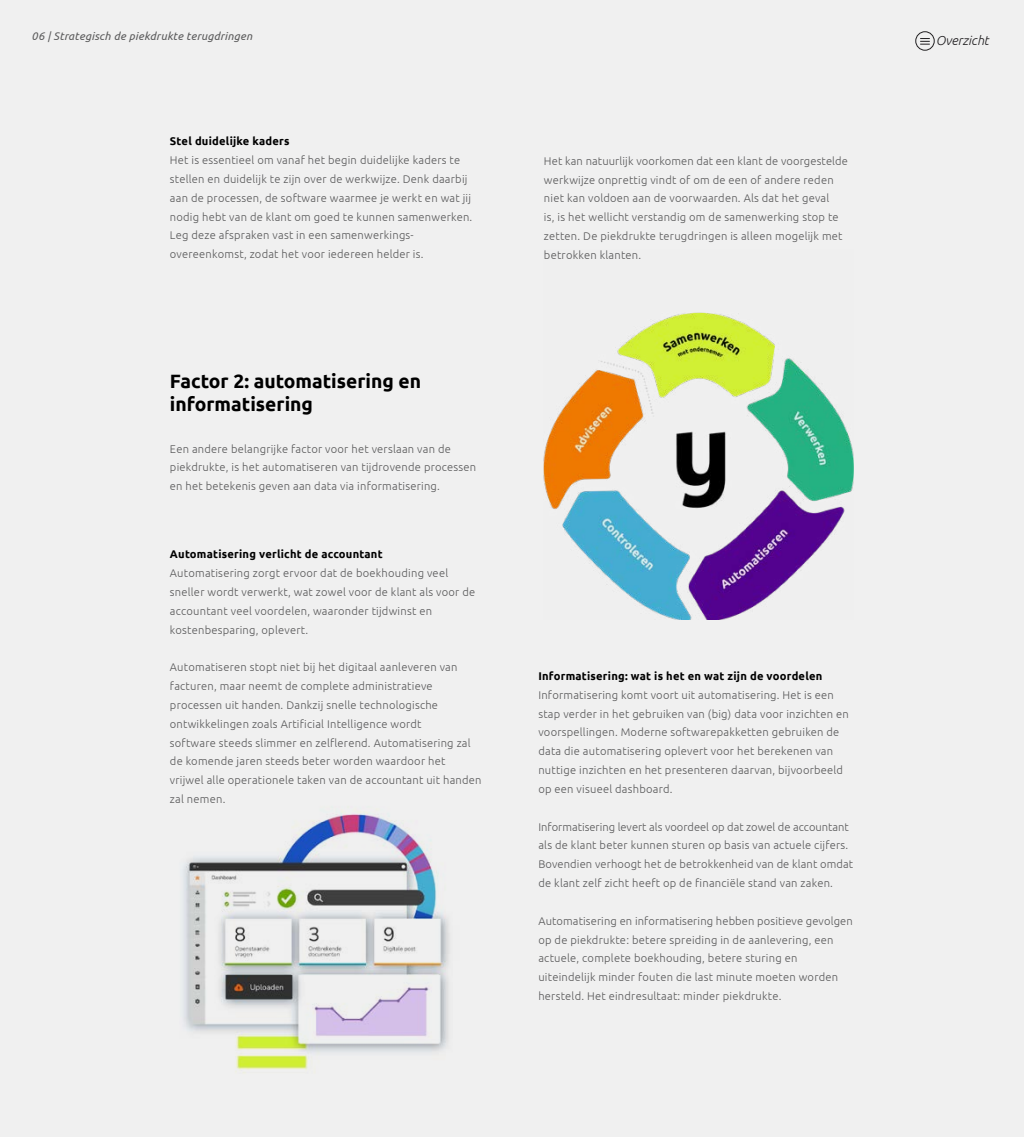
<style>
.page{position:relative;width:1024px;height:1137px;background:#fff}
.page>*{position:absolute;margin:0;border:0;box-sizing:border-box;transform-origin:0 0}
.t1{font:700 19.25px/23.1px "Ubuntu";color:#000}
.t2{font:italic 300 12.95px "Ubuntu";color:#211f21}
.t3{font:300 11.2px/18.8px "Ubuntu";letter-spacing:.02em;color:#5a5a5b}
.t4{font:700 11.2px "Ubuntu";letter-spacing:.02em;color:#000}
.t5{font:italic 11.2px "Ubuntu";letter-spacing:.02em;color:#5a5a5b}
</style>
<div class="page">
<div style="left:0;top:0;width:1024px;height:1136px;background:#f0f0f0"></div>
<div style="left:915px;top:31px;width:19px;height:19px;border:1px solid #211f21;border-radius:50%"></div>
<svg style="left:920px;top:38px;width:10px;height:7px"></svg>
<img style="left:183px;top:811px;width:266px;height:262px">
<img style="left:544px;top:312px;width:309px;height:307px">
<p class="t5" style="left:32px;top:29px;width:222px">06 | Strategisch de piekdrukte terugdringen</p>
<p class="t4" style="left:170px;top:134px;width:121px">Stel duidelijke kaders</p>
<p class="t3" style="left:170px;top:150px;width:304px">Het is essentieel om vanaf het begin duidelijke kaders te stellen en duidelijk te zijn over de werkwijze. Denk daarbij aan de processen, de software waarmee je werkt en wat jij nodig hebt van de klant om goed te kunnen samenwerken.<br>Leg deze afspraken vast in een samenwerkings&shy;overeenkomst, zodat het voor iedereen helder is.</p>
<p class="t3" style="left:544px;top:151px;width:305px">Het kan natuurlijk voorkomen dat een klant de voorgestelde werkwijze onprettig vindt of om de een of andere reden niet kan voldoen aan de voorwaarden. Als dat het geval<br>is, is het wellicht verstandig om de samenwerking stop te zetten. De piekdrukte terugdringen is alleen mogelijk met betrokken klanten.</p>
<h1 class="t1" style="left:170px;top:369px;width:253px">Factor 2: automatisering en informatisering</h1>
<p class="t3" style="left:170px;top:438px;width:308px">Een andere belangrijke factor voor het verslaan van de piekdrukte, is het automatiseren van tijdrovende processen en het betekenis geven aan data via informatisering.</p>
<p class="t4" style="left:170px;top:547px;width:214px">Automatisering verlicht de accountant</p>
<p class="t3" style="left:170px;top:563px;width:307px">Automatisering zorgt ervoor dat de boekhouding veel sneller wordt verwerkt, wat zowel voor de klant als voor de accountant veel voordelen, waaronder tijdwinst en kostenbesparing, oplevert.</p>
<p class="t3" style="left:170px;top:657px;width:313px">Automatiseren stopt niet bij het digitaal aanleveren van facturen, maar neemt de complete administratieve processen uit handen. Dankzij snelle technologische ontwikkelingen zoals Artificial Intelligence wordt<br>software steeds slimmer en zelflerend. Automatisering zal de komende jaren steeds beter worden waardoor het vrijwel alle operationele taken van de accountant uit handen zal nemen.</p>
<p class="t4" style="left:538px;top:669px;width:285px">Informatisering: wat is het en wat zijn de voordelen</p>
<p class="t3" style="left:538px;top:684px;width:312px">Informatisering komt voort uit automatisering. Het is een stap verder in het gebruiken van (big) data voor inzichten en voorspellingen. Moderne softwarepakketten gebruiken de data die automatisering oplevert voor het berekenen van nuttige inzichten en het presenteren daarvan, bijvoorbeeld op een visueel dashboard.</p>
<p class="t3" style="left:538px;top:816px;width:316px">Informatisering levert als voordeel op dat zowel de accountant als de klant beter kunnen sturen op basis van actuele cijfers.<br>Bovendien verhoogt het de betrokkenheid van de klant omdat de klant zelf zicht heeft op de financiële stand van zaken.</p>
<p class="t3" style="left:538px;top:910px;width:316px">Automatisering en informatisering hebben positieve gevolgen op de piekdrukte: betere spreiding in de aanlevering, een actuele, complete boekhouding, betere sturing en uiteindelijk minder fouten die last minute moeten worden hersteld. Het eindresultaat: minder piekdrukte.</p>
<p class="t2" style="left:936px;top:32px;width:54px">Overzicht</p>
</div>
